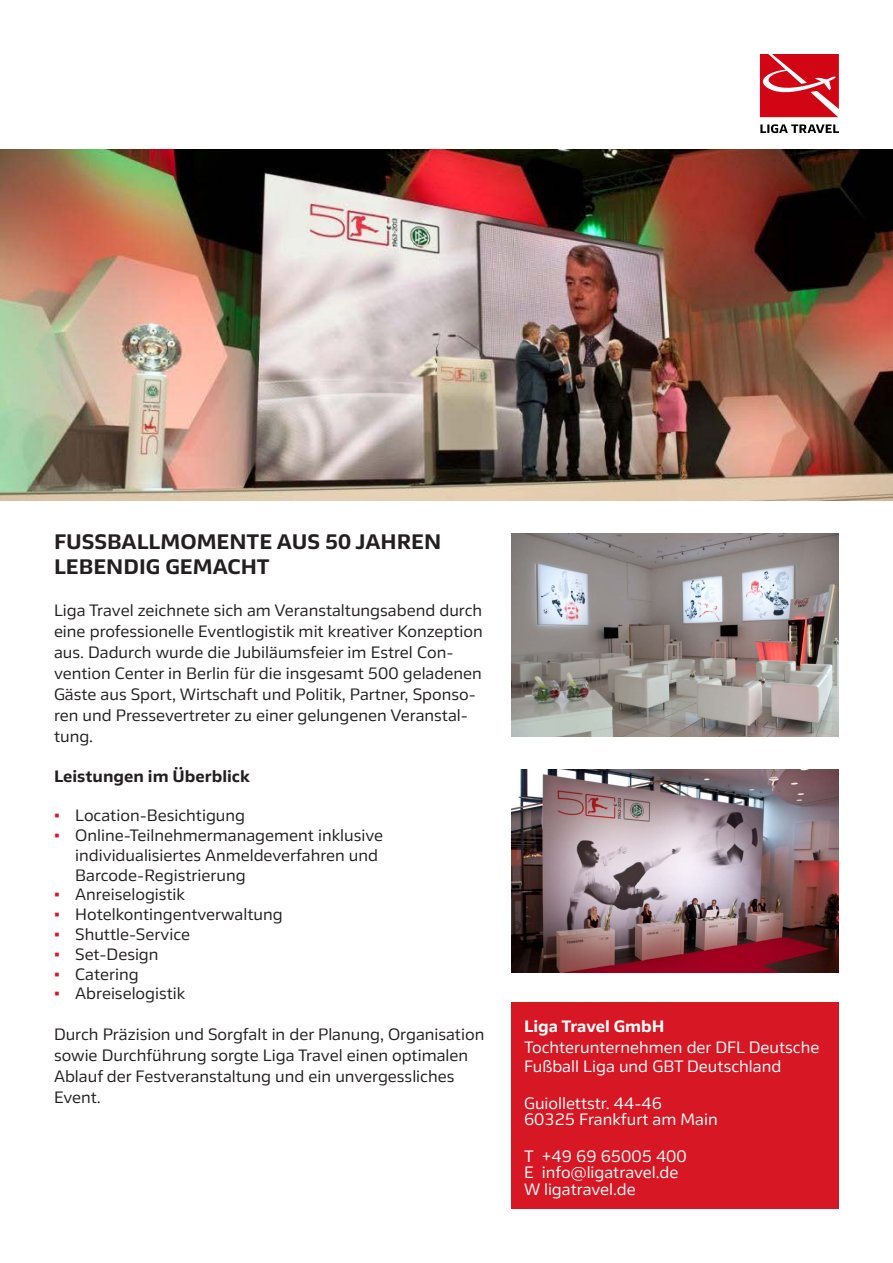
<style>
.page{position:relative;width:893px;height:1263px;background:#fff}
.page>*{position:absolute;margin:0;border:0;box-sizing:border-box;transform-origin:0 0}
.t1{font:700 21px "DFL";color:#231f20}
.t2{font:16.5px/21px "DFL";color:#231f20}
.t3{font:16.5px/19.8px "DFL";color:#fff}
.t4{font:700 16.5px "DFL";color:#231f20}
.t5{font:700 16.5px "DFL";color:#fff}
.s1{font-family:"Arial";color:#d71824}
</style>
<div class="page">
<img style="left:511px;top:769px;width:328px;height:204px">
<img style="left:511px;top:533px;width:328px;height:204px">
<img style="left:0;top:149px;width:893px;height:352px">
<div style="left:511px;top:1003px;width:328px;height:206px;background:#d71824"></div>
<svg style="left:759px;top:54px;width:80px;height:63px;background:#d92d3a"></svg>
<svg style="left:760px;top:124px;width:79px;height:9px"></svg>
<p class="t1" style="left:54px;top:526px;width:389px">FUSSBALLMOMENTE AUS 50 JAHREN</p>
<p class="t1" style="left:54px;top:551px;width:217px">LEBENDIG GEMACHT</p>
<p class="t2" style="left:54px;top:599px;width:430px">Liga Travel zeichnete sich am Veranstaltungsabend durch eine professionelle Eventlogistik mit kreativer Konzeption aus. Dadurch wurde die Jubiläumsfeier im Estrel Con&shy;vention Center in Berlin für die insgesamt 500 geladenen Gäste aus Sport, Wirtschaft und Politik, Partner, Sponso&shy;ren und Pressevertreter zu einer gelungenen Veranstal&shy;tung.</p>
<p class="t4" style="left:54px;top:764px;width:197px">Leistungen im Überblick</p>
<p class="t2" style="left:54px;top:804px;width:193px"><span class="s1">▪</span> Location-Besichtigung</p>
<p class="t2" style="left:54px;top:824px;width:331px"><span class="s1">▪</span> Online-Teilnehmermanagement inklusive</p>
<p class="t2" style="left:75px;top:843px;width:304px">individualisiertes Anmeldeverfahren und</p>
<p class="t2" style="left:75px;top:863px;width:172px">Barcode-Registrierung</p>
<p class="t2" style="left:54px;top:883px;width:133px"><span class="s1">▪</span> Anreiselogistik</p>
<p class="t2" style="left:54px;top:903px;width:230px"><span class="s1">▪</span> Hotelkontingentverwaltung</p>
<p class="t2" style="left:54px;top:923px;width:138px"><span class="s1">▪</span> Shuttle-Service</p>
<p class="t2" style="left:54px;top:942px;width:106px"><span class="s1">▪</span> Set-Design</p>
<p class="t2" style="left:54px;top:962px;width:86px"><span class="s1">▪</span> Catering</p>
<p class="t2" style="left:54px;top:982px;width:133px"><span class="s1">▪</span> Abreiselogistik</p>
<p class="t2" style="left:54px;top:1023px;width:432px">Durch Präzision und Sorgfalt in der Planung, Organisation sowie Durchführung sorgte Liga Travel einen optimalen Ablauf der Festveranstaltung und ein unvergessliches Event.</p>
<p class="t5" style="left:524px;top:1014px;width:142px">Liga Travel GmbH</p>
<p class="t3" style="left:524px;top:1036px;width:297px">Tochterunternehmen der DFL Deutsche<br>Fußball Liga und GBT Deutschland</p>
<p class="t3" style="left:524px;top:1092px;width:140px">Guiollettstr. 44-46</p>
<p class="t3" style="left:524px;top:1108px;width:195px">60325 Frankfurt am Main</p>
<p class="t3" style="left:524px;top:1145px;width:164px">T +49 69 65005 400</p>
<p class="t3" style="left:524px;top:1161px;width:156px">E info@ligatravel.de</p>
<p class="t3" style="left:524px;top:1178px;width:113px">W ligatravel.de</p>
</div>
